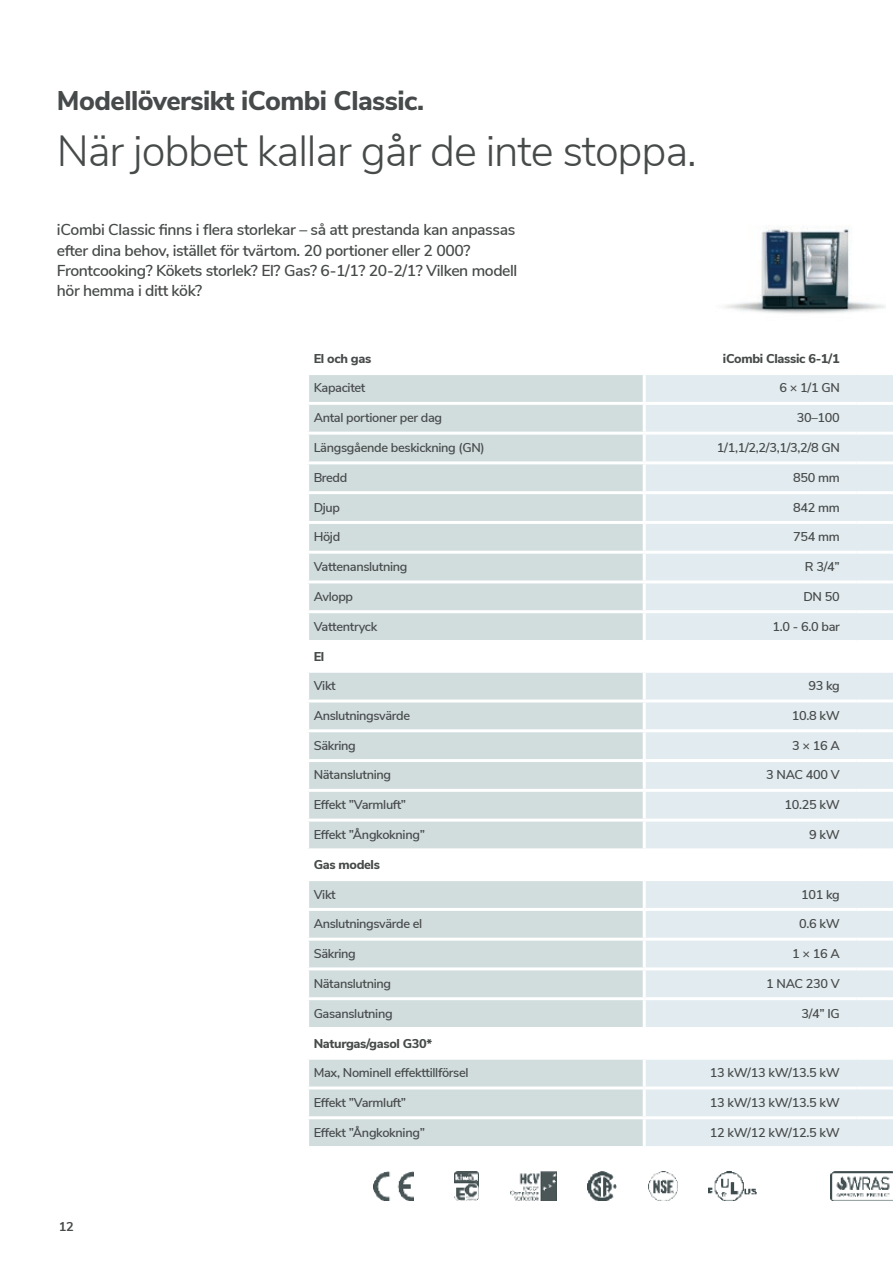
<style>
.page{position:relative;width:893px;height:1263px;background:#fff}
.page>*{position:absolute;margin:0;border:0;box-sizing:border-box;transform-origin:0 0}
.t1{font:300 43.5px "Nunito Sans";letter-spacing:-.025em;color:#474a4a}
.t2{font:800 27px "Nunito Sans";letter-spacing:-.02em;color:#474a4a}
.t3{font:600 15.75px/20.2px "Nunito Sans";letter-spacing:-.025em;color:#474a4a}
.t4{font:600 12.75px "Nunito Sans";letter-spacing:-.025em;color:#474a4a}
.t5{font:800 12.75px "Nunito Sans";letter-spacing:-.025em;color:#474a4a}
.t6{font:700 12.75px "Nunito Sans";color:#474a4a}
</style>
<div class="page">
<img style="left:373px;top:1171px;width:41px;height:29px">
<img style="left:587px;top:1171px;width:30px;height:29px">
<img style="left:510px;top:1171px;width:46px;height:29px">
<img style="left:455px;top:1171px;width:24px;height:29px">
<img style="left:708px;top:1171px;width:49px;height:29px">
<img style="left:648px;top:1171px;width:29px;height:29px">
<img style="left:830px;top:1171px;width:63px;height:29px">
<img style="left:725px;top:228px;width:160px;height:86px">
<svg style="left:309px;top:375px;width:334px;height:771px;background:#d6e0e1"></svg>
<svg style="left:646px;top:375px;width:247px;height:771px;background:#e5edf0"></svg>
<hr style="left:306px;top:402px;width:338px;height:3px;background:#fff">
<hr style="left:306px;top:432px;width:338px;height:3px;background:#fff">
<hr style="left:306px;top:461px;width:338px;height:3px;background:#fff">
<hr style="left:306px;top:491px;width:338px;height:3px;background:#fff">
<hr style="left:306px;top:521px;width:338px;height:3px;background:#fff">
<hr style="left:306px;top:551px;width:338px;height:3px;background:#fff">
<hr style="left:306px;top:580px;width:338px;height:3px;background:#fff">
<hr style="left:306px;top:610px;width:338px;height:3px;background:#fff">
<hr style="left:306px;top:640px;width:338px;height:3px;background:#fff">
<hr style="left:306px;top:670px;width:338px;height:3px;background:#fff">
<hr style="left:306px;top:699px;width:338px;height:3px;background:#fff">
<hr style="left:306px;top:729px;width:338px;height:3px;background:#fff">
<hr style="left:306px;top:759px;width:338px;height:3px;background:#fff">
<hr style="left:306px;top:789px;width:338px;height:3px;background:#fff">
<hr style="left:306px;top:819px;width:338px;height:3px;background:#fff">
<hr style="left:306px;top:848px;width:338px;height:3px;background:#fff">
<hr style="left:306px;top:878px;width:338px;height:3px;background:#fff">
<hr style="left:306px;top:908px;width:338px;height:3px;background:#fff">
<hr style="left:306px;top:938px;width:338px;height:3px;background:#fff">
<hr style="left:306px;top:967px;width:338px;height:3px;background:#fff">
<hr style="left:306px;top:997px;width:338px;height:3px;background:#fff">
<hr style="left:306px;top:1027px;width:338px;height:3px;background:#fff">
<hr style="left:306px;top:1057px;width:338px;height:3px;background:#fff">
<hr style="left:306px;top:1086px;width:338px;height:3px;background:#fff">
<hr style="left:306px;top:1116px;width:338px;height:3px;background:#fff">
<hr style="left:644px;top:402px;width:213px;height:3px;background:#fff">
<hr style="left:857px;top:402px;width:36px;height:3px;background:#fff">
<hr style="left:644px;top:432px;width:213px;height:3px;background:#fff">
<hr style="left:857px;top:432px;width:36px;height:3px;background:#fff">
<hr style="left:644px;top:461px;width:213px;height:3px;background:#fff">
<hr style="left:857px;top:461px;width:36px;height:3px;background:#fff">
<hr style="left:644px;top:491px;width:213px;height:3px;background:#fff">
<hr style="left:857px;top:491px;width:36px;height:3px;background:#fff">
<hr style="left:644px;top:521px;width:213px;height:3px;background:#fff">
<hr style="left:857px;top:521px;width:36px;height:3px;background:#fff">
<hr style="left:644px;top:551px;width:213px;height:3px;background:#fff">
<hr style="left:857px;top:551px;width:36px;height:3px;background:#fff">
<hr style="left:644px;top:580px;width:213px;height:3px;background:#fff">
<hr style="left:857px;top:580px;width:36px;height:3px;background:#fff">
<hr style="left:644px;top:610px;width:213px;height:3px;background:#fff">
<hr style="left:857px;top:610px;width:36px;height:3px;background:#fff">
<hr style="left:644px;top:640px;width:213px;height:3px;background:#fff">
<hr style="left:857px;top:640px;width:36px;height:3px;background:#fff">
<hr style="left:644px;top:670px;width:213px;height:3px;background:#fff">
<hr style="left:857px;top:670px;width:36px;height:3px;background:#fff">
<hr style="left:644px;top:699px;width:213px;height:3px;background:#fff">
<hr style="left:857px;top:699px;width:36px;height:3px;background:#fff">
<hr style="left:644px;top:729px;width:213px;height:3px;background:#fff">
<hr style="left:857px;top:729px;width:36px;height:3px;background:#fff">
<hr style="left:644px;top:759px;width:213px;height:3px;background:#fff">
<hr style="left:857px;top:759px;width:36px;height:3px;background:#fff">
<hr style="left:644px;top:789px;width:213px;height:3px;background:#fff">
<hr style="left:857px;top:789px;width:36px;height:3px;background:#fff">
<hr style="left:644px;top:819px;width:213px;height:3px;background:#fff">
<hr style="left:857px;top:819px;width:36px;height:3px;background:#fff">
<hr style="left:644px;top:848px;width:213px;height:3px;background:#fff">
<hr style="left:857px;top:848px;width:36px;height:3px;background:#fff">
<hr style="left:644px;top:878px;width:213px;height:3px;background:#fff">
<hr style="left:857px;top:878px;width:36px;height:3px;background:#fff">
<hr style="left:644px;top:908px;width:213px;height:3px;background:#fff">
<hr style="left:857px;top:908px;width:36px;height:3px;background:#fff">
<hr style="left:644px;top:938px;width:213px;height:3px;background:#fff">
<hr style="left:857px;top:938px;width:36px;height:3px;background:#fff">
<hr style="left:644px;top:967px;width:213px;height:3px;background:#fff">
<hr style="left:857px;top:967px;width:36px;height:3px;background:#fff">
<hr style="left:644px;top:997px;width:213px;height:3px;background:#fff">
<hr style="left:857px;top:997px;width:36px;height:3px;background:#fff">
<hr style="left:644px;top:1027px;width:213px;height:3px;background:#fff">
<hr style="left:857px;top:1027px;width:36px;height:3px;background:#fff">
<hr style="left:644px;top:1057px;width:213px;height:3px;background:#fff">
<hr style="left:857px;top:1057px;width:36px;height:3px;background:#fff">
<hr style="left:644px;top:1086px;width:213px;height:3px;background:#fff">
<hr style="left:857px;top:1086px;width:36px;height:3px;background:#fff">
<hr style="left:644px;top:1116px;width:213px;height:3px;background:#fff">
<hr style="left:857px;top:1116px;width:36px;height:3px;background:#fff">
<h2 class="t2" style="left:57px;top:81px;width:369px">Modellöversikt iCombi Classic.</h2>
<h1 class="t1" style="left:57px;top:119px;width:641px">När jobbet kallar går de inte stoppa.</h1>
<p class="t3" style="left:57px;top:219px;width:462px">iCombi Classic finns i flera storlekar – så att prestanda kan anpassas efter dina behov, istället för tvärtom. 20 portioner eller 2 000?<br>Frontcooking? Kökets storlek? El? Gas? 6-1/1? 20-2/1? Vilken modell hör hemma i ditt kök?</p>
<p class="t6" style="left:59px;top:1218px;width:16px">12</p>
<p class="t5" style="left:314px;top:349px;width:59px">El och gas</p>
<p class="t5" style="left:723px;top:349px;width:118px">iCombi Classic 6-1/1</p>
<p class="t4" style="left:314px;top:379px;width:53px">Kapacitet</p>
<p class="t4" style="left:779px;top:379px;width:62px">6 × 1/1 GN</p>
<p class="t4" style="left:314px;top:408px;width:130px">Antal portioner per dag</p>
<p class="t4" style="left:797px;top:408px;width:45px">30–100</p>
<p class="t4" style="left:314px;top:438px;width:173px">Längsgående beskickning (GN)</p>
<p class="t4" style="left:717px;top:438px;width:124px">1/1,1/2,2/3,1/3,2/8 GN</p>
<p class="t4" style="left:314px;top:468px;width:35px">Bredd</p>
<p class="t4" style="left:793px;top:468px;width:48px">850 mm</p>
<p class="t4" style="left:314px;top:498px;width:28px">Djup</p>
<p class="t4" style="left:793px;top:498px;width:48px">842 mm</p>
<p class="t4" style="left:314px;top:528px;width:28px">Höjd</p>
<p class="t4" style="left:793px;top:528px;width:48px">754 mm</p>
<p class="t4" style="left:314px;top:557px;width:95px">Vattenanslutning</p>
<p class="t4" style="left:805px;top:557px;width:36px">R 3/4”</p>
<p class="t4" style="left:314px;top:587px;width:41px">Avlopp</p>
<p class="t4" style="left:803px;top:587px;width:38px">DN 50</p>
<p class="t4" style="left:314px;top:617px;width:65px">Vattentryck</p>
<p class="t4" style="left:772px;top:617px;width:69px">1.0 - 6.0 bar</p>
<p class="t5" style="left:314px;top:647px;width:12px">El</p>
<p class="t4" style="left:314px;top:676px;width:24px">Vikt</p>
<p class="t4" style="left:808px;top:676px;width:33px">93 kg</p>
<p class="t4" style="left:314px;top:706px;width:98px">Anslutningsvärde</p>
<p class="t4" style="left:792px;top:706px;width:50px">10.8 kW</p>
<p class="t4" style="left:314px;top:736px;width:44px">Säkring</p>
<p class="t4" style="left:792px;top:736px;width:49px">3 × 16 A</p>
<p class="t4" style="left:314px;top:766px;width:79px">Nätanslutning</p>
<p class="t4" style="left:766px;top:766px;width:75px">3 NAC 400 V</p>
<p class="t4" style="left:314px;top:795px;width:94px">Effekt ”Varmluft”</p>
<p class="t4" style="left:784px;top:795px;width:57px">10.25 kW</p>
<p class="t4" style="left:314px;top:825px;width:113px">Effekt ”Ångkokning”</p>
<p class="t4" style="left:809px;top:825px;width:32px">9 kW</p>
<p class="t5" style="left:314px;top:855px;width:68px">Gas models</p>
<p class="t4" style="left:314px;top:885px;width:24px">Vikt</p>
<p class="t4" style="left:801px;top:885px;width:40px">101 kg</p>
<p class="t4" style="left:314px;top:914px;width:110px">Anslutningsvärde el</p>
<p class="t4" style="left:799px;top:914px;width:42px">0.6 kW</p>
<p class="t4" style="left:314px;top:944px;width:44px">Säkring</p>
<p class="t4" style="left:792px;top:944px;width:49px">1 × 16 A</p>
<p class="t4" style="left:314px;top:974px;width:79px">Nätanslutning</p>
<p class="t4" style="left:766px;top:974px;width:75px">1 NAC 230 V</p>
<p class="t4" style="left:314px;top:1004px;width:80px">Gasanslutning</p>
<p class="t4" style="left:801px;top:1004px;width:40px">3/4” IG</p>
<p class="t5" style="left:314px;top:1034px;width:120px">Naturgas/gasol G30*</p>
<p class="t4" style="left:314px;top:1063px;width:156px">Max, Nominell effekttillförsel</p>
<p class="t4" style="left:710px;top:1063px;width:132px">13 kW/13 kW/13.5 kW</p>
<p class="t4" style="left:314px;top:1093px;width:94px">Effekt ”Varmluft”</p>
<p class="t4" style="left:710px;top:1093px;width:132px">13 kW/13 kW/13.5 kW</p>
<p class="t4" style="left:314px;top:1123px;width:113px">Effekt ”Ångkokning”</p>
<p class="t4" style="left:710px;top:1123px;width:132px">12 kW/12 kW/12.5 kW</p>
</div>
